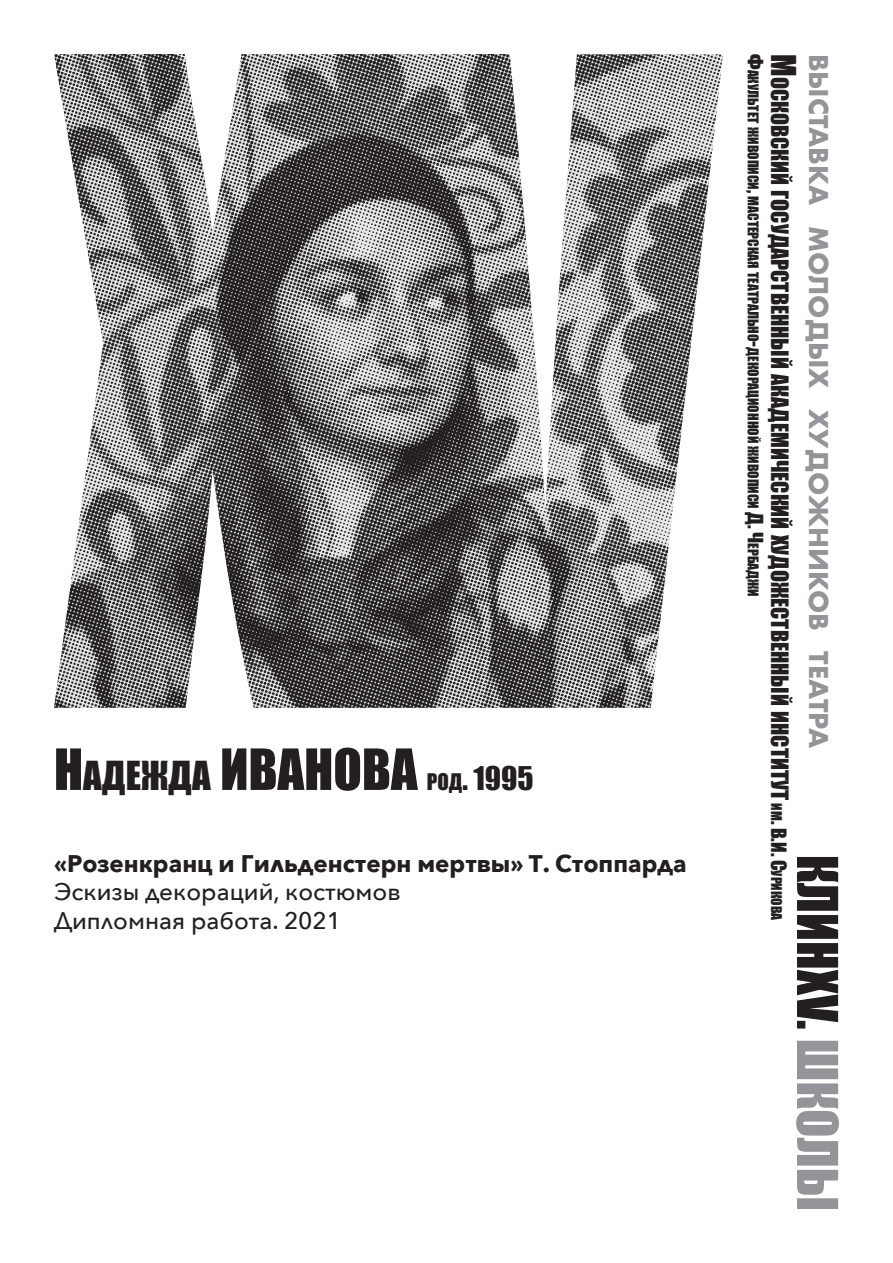
<style>
.page{position:relative;width:893px;height:1263px;background:#fff}
.page>*{position:absolute;margin:0;border:0;box-sizing:border-box;transform-origin:0 0}
.t1{font:52.5px "Impact";color:#231f20}
.t2{font:30px "Impact";color:#231f20}
.t3{font:700 25.2px "Futura";color:#939598}
.t4{font:500 24px/28.8px "Avenir Next";color:#231f20}
.t5{font:700 24px "Avenir Next";color:#231f20}
.t6{font:22.05px "Impact";color:#231f20}
.t7{font:13.65px "Impact";color:#231f20}
.s1{font-size:36.75px}
.s2{font-size:21px}
.s3{font-size:19.5px}
.s4{font-size:31.5px}
.s5{font-size:13.65px}
</style>
<div class="page">
<svg style="left:796px;top:1041px;width:43px;height:168px"></svg>
<svg style="left:797px;top:857px;width:41px;height:171px"></svg>
<img style="left:54px;top:54px;width:669px;height:654px">
<h1 class="t1" style="left:54px;top:729px;width:196px">Н<span class="s1">адежда</span> ИВАНОВА</h1>
<h2 class="t2" style="left:427px;top:755px;width:108px"><span class="s2">род</span>. 1995</h2>
<p class="t5" style="left:54px;top:842px;width:634px">«Розенкранц и Гильденстерн мертвы» Т. Стоппарда</p>
<p class="t4" style="left:54px;top:877px;width:348px">Эскизы декораций, костюмов<br>Дипломная работа. 2021</p>
<p class="t7" style="left:764px;top:54px;width:544px;rotate:90deg"><span class="s3">Ф</span>акультет живописи<span class="s3">,</span> мастерская театрально<span class="s3">-</span>декорационной живописи <span class="s3">Д. Ч</span>ербаджи</p>
<p class="t6" style="left:797px;top:54px;width:868px;rotate:90deg"><span class="s4">М</span>осковский государственный академический художественный институт <span class="s5">им</span><span class="s3">. В.И. С</span><span class="s5">урикова</span></p>
<p class="t3" style="left:837px;top:54px;width:696px;rotate:90deg">выставка молодых художников театра</p>
</div>
